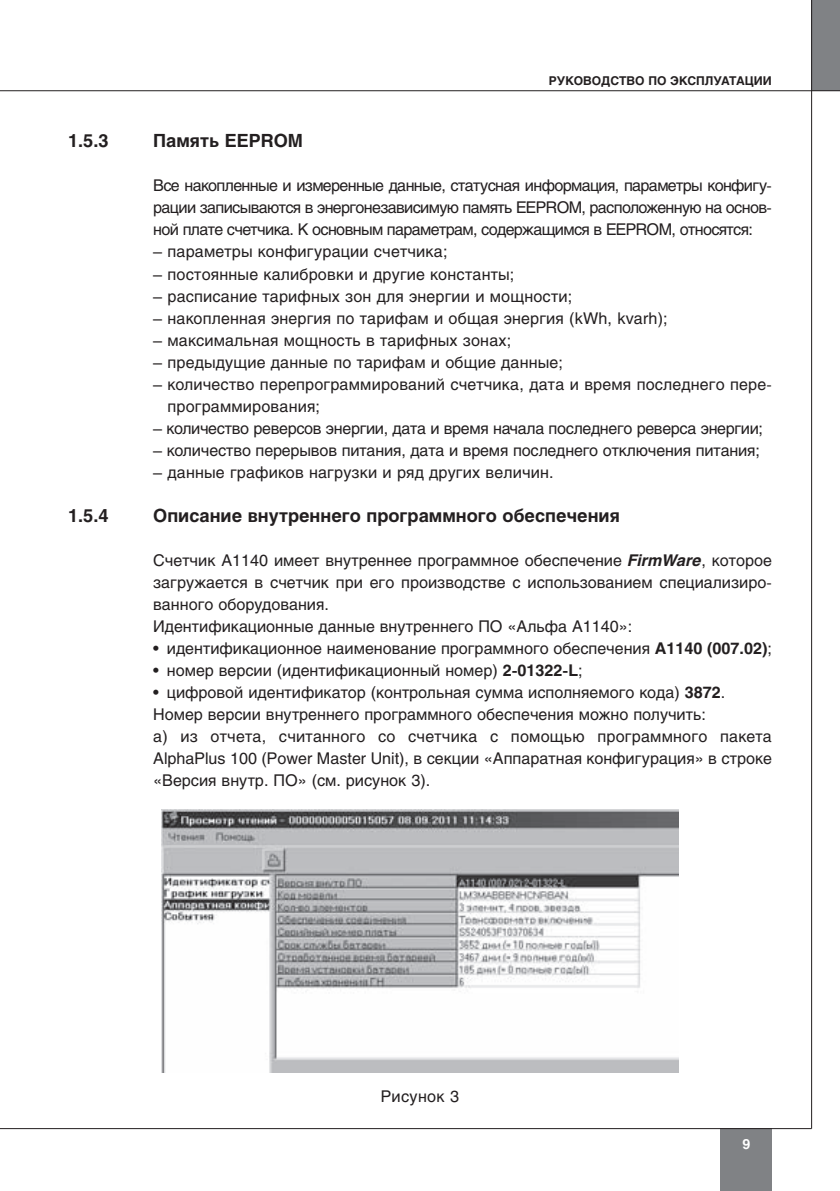
<style>
.page{position:relative;width:840px;height:1191px;background:#fff}
.page>*{position:absolute;margin:0;border:0;box-sizing:border-box;transform-origin:0 0}
.t1{font:700 18px "Helios";color:#231f20}
.t2{font:16px/22px "Helios";color:#231f20}
.t3{font:16px "Helios";letter-spacing:-.02em;color:#231f20}
.t4{font:16px "Helios";letter-spacing:.02em;color:#231f20}
.t5{font:700 14px "Helios";color:#fff}
.t6{font:700 12px "Helios";color:#231f20}
.s1{font-weight:700;font-style:italic}
.s2{font-weight:700}
</style>
<div class="page">
<div style="left:811px;top:0;width:28px;height:91px;background:#808285"></div>
<div style="left:720px;top:1128px;width:51px;height:63px;background:#808285"></div>
<hr style="left:0;top:1128px;width:811px;height:1px;background:#231f20">
<hr style="left:0;top:90px;width:839px;height:1px;background:#231f20">
<hr style="left:810px;top:0;width:1px;height:1128px;background:#231f20">
<img style="left:161px;top:809px;width:517px;height:263px">
<p class="t6" style="left:548px;top:74px;width:224px">РУКОВОДСТВО ПО ЭКСПЛУАТАЦИИ</p>
<p class="t1" style="left:68px;top:131px;width:42px">1.5.3</p>
<p class="t1" style="left:153px;top:131px;width:151px">Память EEPROM</p>
<p class="t2" style="left:153px;top:175px;width:619px;text-align:justify">Все накопленные и измеренные данные, статусная информация, параметры конфигу&shy;рации записываются в энергонезависимую память EEPROM, расположенную на основ&shy;ной плате счетчика. К основным параметрам, содержащимся в EEPROM, относятся:</p>
<p class="t2" style="left:153px;top:241px;width:295px">– параметры конфигурации счетчика;</p>
<p class="t2" style="left:153px;top:263px;width:362px">– постоянные калибровки и другие константы;</p>
<p class="t2" style="left:153px;top:285px;width:420px">– расписание тарифных зон для энергии и мощности;</p>
<p class="t2" style="left:153px;top:307px;width:515px">– накопленная энергия по тарифам и общая энергия (kWh, kvarh);</p>
<p class="t2" style="left:153px;top:329px;width:359px">– максимальная мощность в тарифных зонах;</p>
<p class="t2" style="left:153px;top:351px;width:411px">– предыдущие данные по тарифам и общие данные;</p>
<p class="t2" style="left:167px;top:373px;width:605px;text-indent:-14px">– количество перепрограммирований счетчика, дата и время последнего пере&shy;программирования;</p>
<p class="t3" style="left:153px;top:418px;width:611px">– количество реверсов энергии, дата и время начала последнего реверса энергии;</p>
<p class="t2" style="left:153px;top:439px;width:608px">– количество перерывов питания, дата и время последнего отключения питания;</p>
<p class="t2" style="left:153px;top:461px;width:401px">– данные графиков нагрузки и ряд других величин.</p>
<p class="t1" style="left:68px;top:505px;width:42px">1.5.4</p>
<p class="t1" style="left:153px;top:505px;width:468px">Описание внутреннего программного обеспечения</p>
<p class="t2" style="left:153px;top:549px;width:619px">Счетчик А1140 имеет внутреннее программное обеспечение <span class="s1">FirmWare</span>, которое загружается в счетчик при его производстве с использованием специализиро&shy;ванного оборудования.<br>Идентификационные данные внутреннего ПО «Альфа А1140»:</p>
<p class="t2" style="left:153px;top:637px;width:619px">• идентификационное наименование программного обеспечения <span class="s2">А1140 (007.02)</span>;</p>
<p class="t2" style="left:153px;top:659px;width:430px">• номер версии (идентификационный номер) <span class="s2">2-01322-L</span>;</p>
<p class="t2" style="left:153px;top:681px;width:619px">• цифровой идентификатор (контрольная сумма исполняемого кода) <span class="s2">3872</span>.<br>Номер версии внутреннего программного обеспечения можно получить:<br>а) из отчета, считанного со счетчика с помощью программного пакета AlphaPlus 100 (Power Master Unit), в секции «Аппаратная конфигурация» в строке «Версия внутр. ПО» (см. рисунок 3).</p>
<p class="t4" style="left:380px;top:1086px;width:80px">Рисунок 3</p>
<p class="t5" style="left:742px;top:1136px;width:9px">9</p>
</div>
